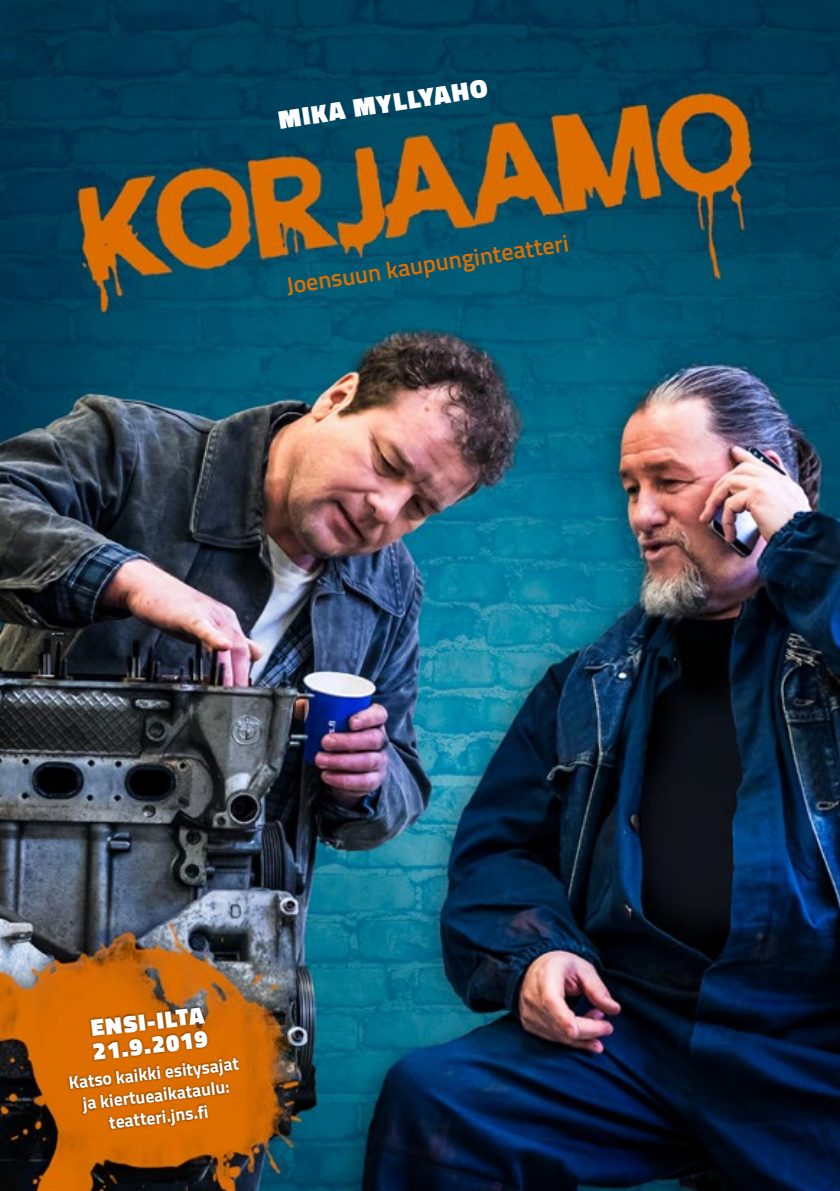
<style>
.page{position:relative;width:840px;height:1191px;background:#fff}
.page>*{position:absolute;margin:0;border:0;box-sizing:border-box;transform-origin:0 0}
.t1{font:900 26px "Titillium";color:#fff}
.t2{font:600 24px "Titillium";color:#dc6e00}
.t3{font:900 24px/24px "Titillium";color:#fff}
.t4{font:700 18px/22px "Titillium";color:#fff;text-align:center}
</style>
<div class="page">
<img style="left:0;top:0;width:839px;height:1191px">
<div style="left:66px;top:1004px;width:175px;height:127px;background:#000;opacity:.56"></div>
<h1 class="t1" style="left:276px;top:102px;width:212px;rotate:-9deg">MIKA MYLLYAHO</h1>
<h2 class="t2" style="left:283px;top:269px;width:287px;rotate:-9deg">Joensuun kaupunginteatteri</h2>
<h2 class="t3" style="left:88px;top:1016px;width:117px;rotate:-7deg">ENSI-ILTA<br>21.9.2019</h2>
<p class="t4" style="left:67px;top:1071px;width:172px;rotate:-7deg">Katso kaikki esitysajat ja kiertueaikataulu: teatteri.jns.fi</p>
</div>
